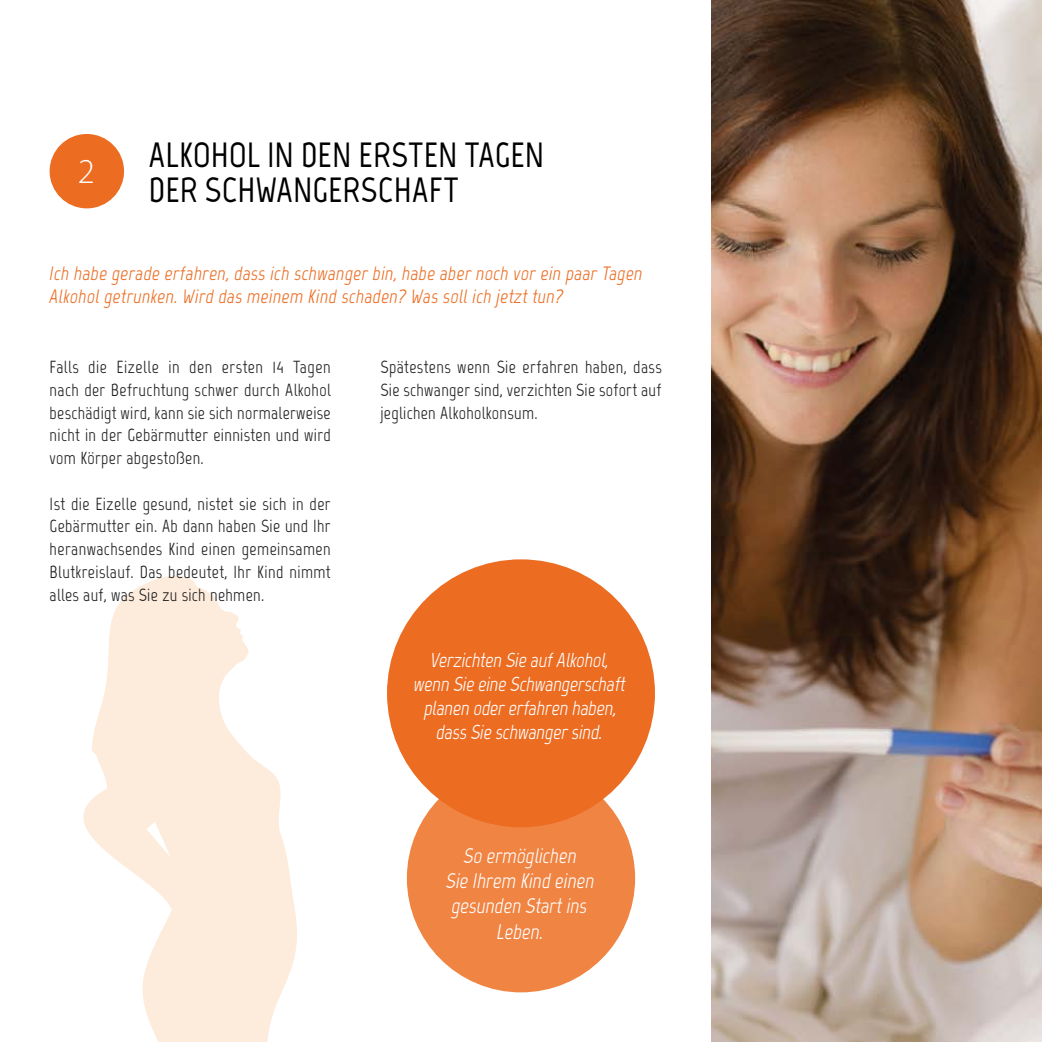
<style>
.page{position:relative;width:1042px;height:1042px;background:#fff}
.page>*{position:absolute;margin:0;border:0;box-sizing:border-box;transform-origin:0 0}
.t1{font:700 35px/35px "Marvel";letter-spacing:.005em;color:#000}
.t2{font:300 35px "Myriad Pro";color:#fff}
.t3{font:italic 21px/25.2px "Marvel";color:#fff;text-align:center}
.t4{font:italic 20.12px/24.2px "Marvel";letter-spacing:-.01em;color:#fff;text-align:center}
.t5{font:italic 19.25px/22.8px "Marvel";letter-spacing:.02em;color:#ec6c21}
.t6{font:17.5px/22.8px "Marvel";letter-spacing:.02em;color:#1e1e1f;text-align:justify}
</style>
<div class="page">
<svg style="left:83px;top:575px;width:214px;height:467px;fill:#fdebdb"></svg>
<div style="left:50px;top:134px;width:74px;height:74px;background:#ec6c21;border-radius:50%"></div>
<div style="left:407px;top:764px;width:228px;height:228px;background:#f08443;border-radius:50%"></div>
<div style="left:387px;top:559px;width:268px;height:268px;background:#ec6c21;border-radius:50%"></div>
<img style="left:711px;top:0;width:331px;height:1042px">
<h1 class="t2" style="left:78px;top:150px;width:19px">2</h1>
<h1 class="t1" style="left:149px;top:137px;width:397px">ALKOHOL IN DEN ERSTEN TAGEN<br>DER SCHWANGERSCHAFT</h1>
<p class="t5" style="left:50px;top:262px;width:594px">Ich habe gerade erfahren, dass ich schwanger bin, habe aber noch vor ein paar Tagen<br>Alkohol getrunken. Wird das meinem Kind schaden? Was soll ich jetzt tun?</p>
<p class="t6" style="left:50px;top:356px;width:283px">Falls die Eizelle in den ersten 14 Tagen nach der Befruchtung schwer durch Alkohol beschädigt wird, kann sie sich normalerweise nicht in der Gebärmutter einnisten und wird vom Körper abgestoßen.</p>
<p class="t6" style="left:50px;top:492px;width:283px">Ist die Eizelle gesund, nistet sie sich in der Gebärmutter ein. Ab dann haben Sie und Ihr heranwachsendes Kind einen gemeinsamen Blutkreislauf. Das bedeutet, Ihr Kind nimmt alles auf, was Sie zu sich nehmen.</p>
<p class="t6" style="left:380px;top:356px;width:283px">Spätestens wenn Sie erfahren haben, dass Sie schwanger sind, verzichten Sie sofort auf jeglichen Alkoholkonsum.</p>
<p class="t4" style="left:414px;top:647px;width:213px">Verzichten Sie auf Alkohol, wenn Sie eine Schwangerschaft planen oder erfahren haben, dass Sie schwanger sind.</p>
<p class="t3" style="left:446px;top:843px;width:150px">So ermöglichen<br>Sie Ihrem Kind einen gesunden Start ins<br>Leben.</p>
</div>
